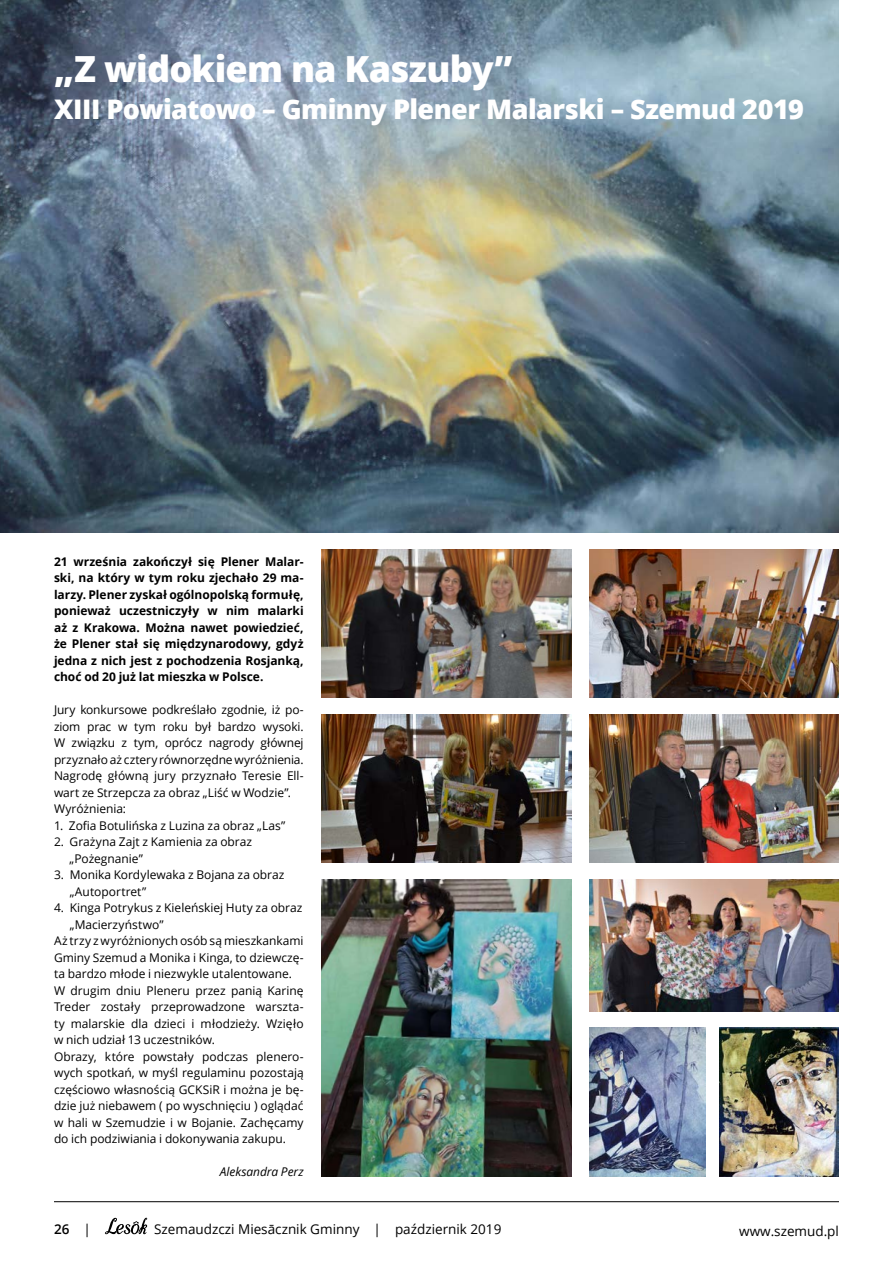
<style>
.page{position:relative;width:893px;height:1263px;background:#fff}
.page>*{position:absolute;margin:0;border:0;box-sizing:border-box;transform-origin:0 0}
.t1{font:800 36px "Open Sans";letter-spacing:-.02em;color:#fff}
.t2{font:800 27px "Open Sans";letter-spacing:-.02em;color:#fff}
.t3{font:13.5px "Open Sans";color:#000}
.t4{font:600 13.5px "Open Sans";color:#000}
.t5{font:12px/16.5px "Open Sans";letter-spacing:-.005em;color:#000}
.t6{font:700 12px/16.5px "Open Sans";letter-spacing:-.005em;color:#000;text-align:justify}
.t7{font:italic 12px "Open Sans";letter-spacing:-.005em;color:#000}
.s1{font-weight:400}
</style>
<div class="page">
<img style="left:0;top:0;width:839px;height:532px">
<img style="left:322px;top:549px;width:249px;height:149px">
<img style="left:322px;top:714px;width:249px;height:148px">
<img style="left:322px;top:879px;width:249px;height:297px">
<img style="left:589px;top:879px;width:250px;height:132px">
<img style="left:720px;top:1028px;width:119px;height:148px">
<img style="left:589px;top:1028px;width:117px;height:148px">
<img style="left:589px;top:549px;width:250px;height:149px">
<img style="left:589px;top:714px;width:250px;height:148px">
<svg style="left:105px;top:1218px;width:43px;height:16px"></svg>
<hr style="left:54px;top:1201px;width:785px;height:1px;background:#000">
<h1 class="t1" style="left:54px;top:42px;width:460px">„Z widokiem na Kaszuby”</h1>
<h2 class="t2" style="left:54px;top:89px;width:751px">XIII Powiatowo – Gminny Plener Malarski – Szemud 2019</h2>
<p class="t6" style="left:54px;top:553px;width:251px">21 września zakończył się Plener Malar&shy;ski, na który w tym roku zjechało 29 ma&shy;larzy. Plener zyskał ogólnopolską formułę, ponieważ uczestniczyły w nim malarki aż z Krakowa. Można nawet powiedzieć, że Plener stał się międzynarodowy, gdyż jedna z nich jest z pochodzenia Rosjanką, choć od 20 już lat mieszka w Polsce.</p>
<p class="t5" style="left:54px;top:701px;width:251px">Jury konkursowe podkreślało zgodnie, iż po&shy;ziom prac w tym roku był bardzo wysoki.<br>W związku z tym, oprócz nagrody głównej przyznało aż cztery równorzędne wyróżnienia.<br>Nagrodę główną jury przyznało Teresie Ell&shy;wart ze Strzepcza za obraz „Liść w Wodzie”.<br>Wyróżnienia:</p>
<p class="t5" style="left:54px;top:817px;width:233px">1. Zofia Botulińska z Luzina za obraz „Las”</p>
<p class="t5" style="left:70px;top:833px;width:184px;text-indent:-16px">2. Grażyna Zajt z Kamienia za obraz „Pożegnanie”</p>
<p class="t5" style="left:70px;top:866px;width:216px;text-indent:-16px">3. Monika Kordylewaka z Bojana za obraz „Autoportret”</p>
<p class="t5" style="left:54px;top:899px;width:250px">4. Kinga Potrykus z Kieleńskiej Huty za obraz</p>
<p class="t5" style="left:70px;top:916px;width:95px">„Macierzyństwo”</p>
<p class="t5" style="left:54px;top:932px;width:251px">Aż trzy z wyróżnionych osób są mieszkankami</p>
<p class="t5" style="left:54px;top:949px;width:251px">Gminy Szemud a Monika i Kinga, to dziewczę-</p>
<p class="t5" style="left:54px;top:965px;width:239px">ta bardzo młode i niezwykle utalentowane.</p>
<p class="t5" style="left:54px;top:982px;width:251px">W drugim dniu Pleneru przez panią Karinę</p>
<p class="t5" style="left:54px;top:998px;width:251px">Treder zostały przeprowadzone warszta-</p>
<p class="t5" style="left:54px;top:1015px;width:251px">ty malarskie dla dzieci i młodzieży. Wzięło</p>
<p class="t5" style="left:54px;top:1031px;width:162px">w nich udział 13 uczestników.</p>
<p class="t5" style="left:54px;top:1048px;width:251px">Obrazy, które powstały podczas plenero-</p>
<p class="t5" style="left:54px;top:1064px;width:251px">wych spotkań, w myśl regulaminu pozostają</p>
<p class="t5" style="left:54px;top:1081px;width:251px">częściowo własnością GCKSiR i można je bę-</p>
<p class="t5" style="left:54px;top:1097px;width:251px">dzie już niebawem ( po wyschnięciu ) oglądać</p>
<p class="t5" style="left:54px;top:1114px;width:251px">w hali w Szemudzie i w Bojanie. Zachęcamy</p>
<p class="t5" style="left:54px;top:1130px;width:234px">do ich podziwiania i dokonywania zakupu.</p>
<p class="t7" style="left:220px;top:1163px;width:85px">Aleksandra Perz</p>
<p class="t4" style="left:54px;top:1220px;width:38px">26 <span class="s1">|</span></p>
<p class="t3" style="left:154px;top:1220px;width:349px">Szemaudzczi Miesācznik Gminny | październik 2019</p>
<p class="t3" style="left:739px;top:1222px;width:101px">www.szemud.pl</p>
</div>
